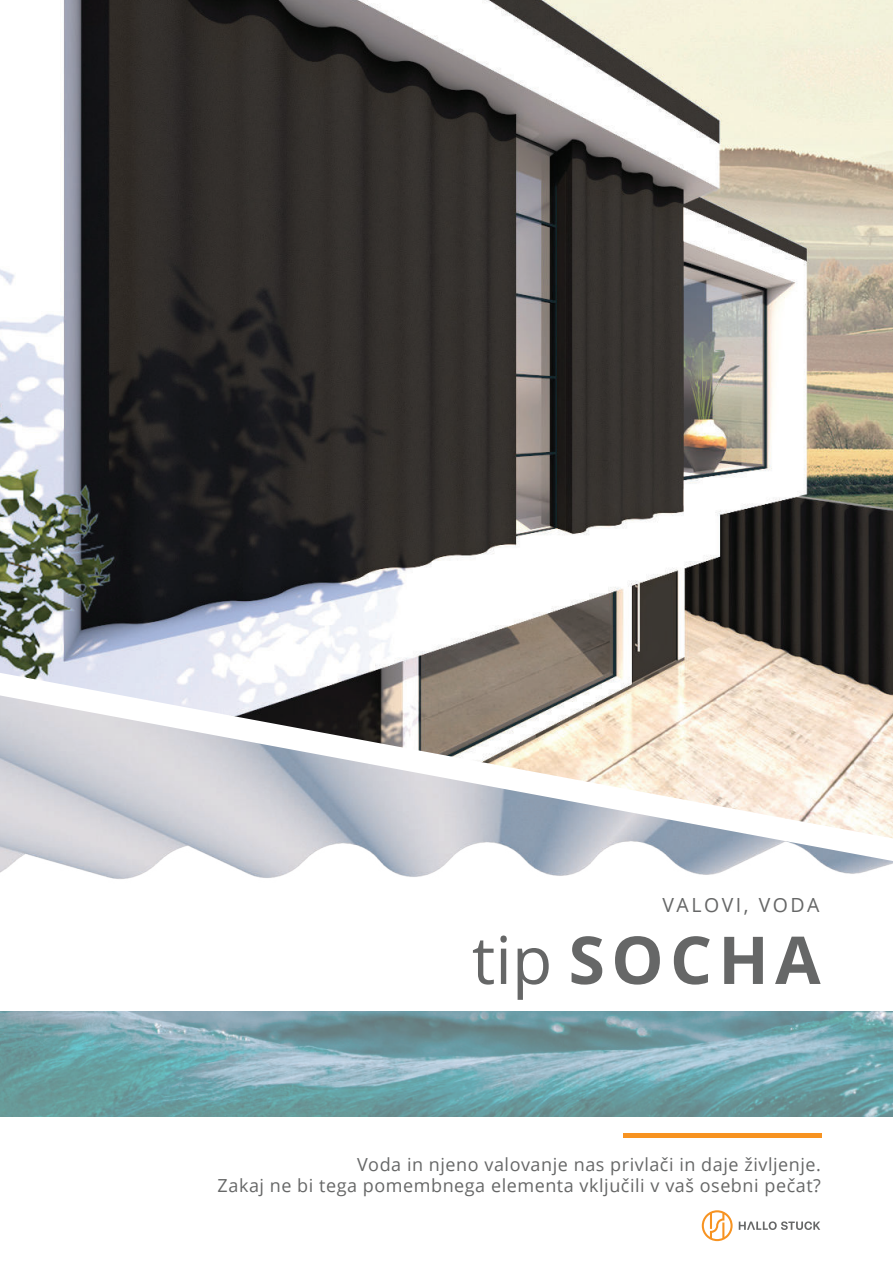
<style>
.page{position:relative;width:893px;height:1263px;background:#fff}
.page>*{position:absolute;margin:0;border:0;box-sizing:border-box;transform-origin:0 0}
.t1{font:700 66px "Open Sans";letter-spacing:.095em;color:#666767}
.t2{font:19.5px "Open Sans";letter-spacing:.13em;color:#666767}
.t3{font:18px/21.6px "Open Sans";letter-spacing:.03em;color:#666767;text-align:right}
.s1{font-weight:400}
</style>
<div class="page">
<img style="left:0;top:838px;width:893px;height:41px">
<img style="left:0;top:0;width:893px;height:838px">
<div style="left:624px;top:1133px;width:198px;height:5px;background:#f79321"></div>
<img style="left:0;top:1012px;width:893px;height:105px">
<svg style="left:702px;top:1210px;width:31px;height:31px"></svg>
<svg style="left:739px;top:1221px;width:81px;height:9px"></svg>
<p class="t2" style="left:662px;top:897px;width:159px">VALOVI, VODA</p>
<h1 class="t1" style="left:472px;top:922px;width:350px"><span class="s1">tip</span> SOCHA</h1>
<p class="t3" style="left:218px;top:1153px;width:605px">Voda in njeno valovanje nas privlači in daje življenje.<br>Zakaj ne bi tega pomembnega elementa vključili v vaš osebni pečat?</p>
</div>
